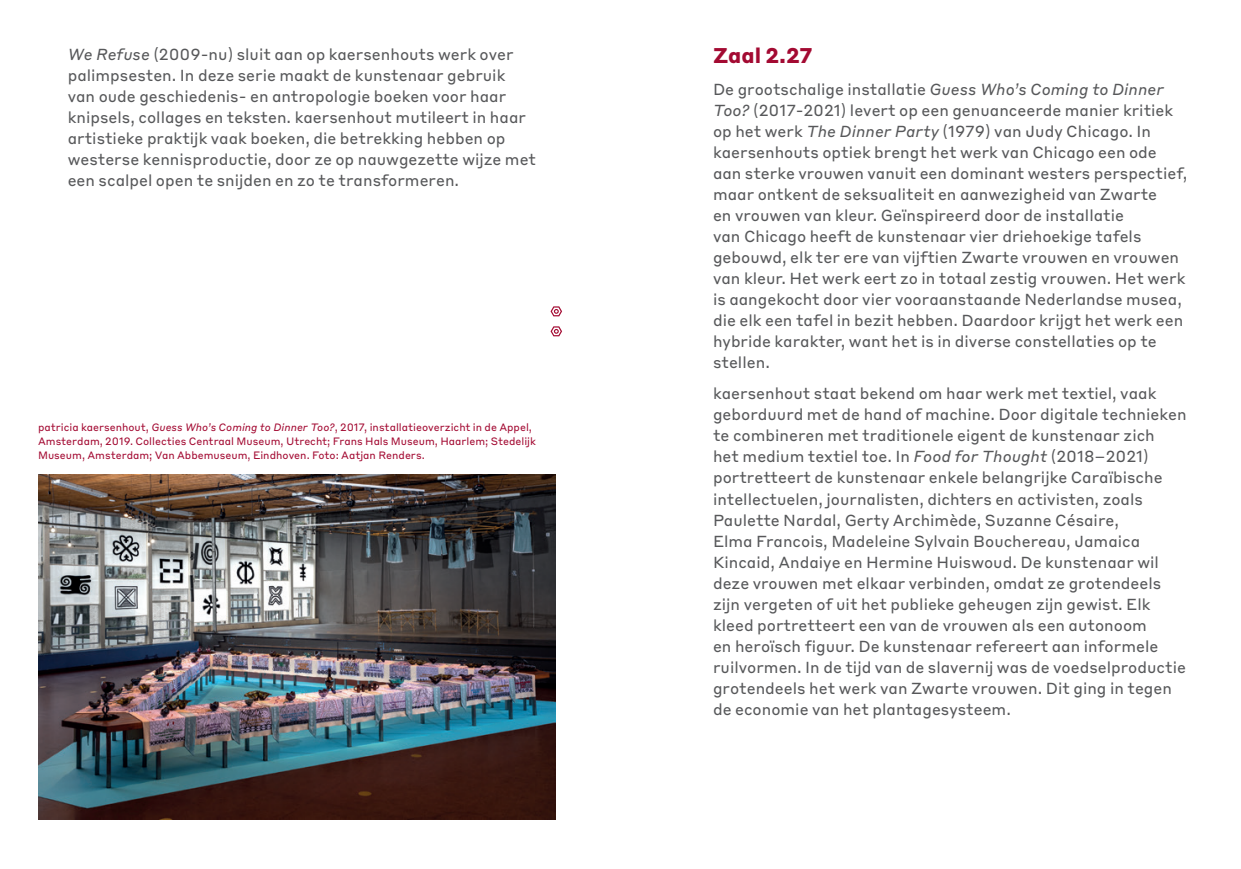
<style>
.page{position:relative;width:1241px;height:869px;background:#fff}
.page>*{position:absolute;margin:0;border:0;box-sizing:border-box;transform-origin:0 0}
.BF_BL_Cover_Logo_Text_Small{font:52.5px "Bonnefanten Block";color:#a30a32}
.BF_BL_Body{font:700 21px "Styrene B";color:#a30a32}
.BF_BL_Body-2{font:15.75px/21px "Styrene B";color:#57585a}
.BF_BL_Body_Small_Caption{font:10.5px/14px "Styrene B";color:#a30a32}
.s1{font-style:italic}
</style>
<div class="page">
<img style="left:38px;top:474px;width:518px;height:345px">
<p class="BF_BL_Body-2" style="left:68px;top:42px;width:470px"><span class="s1">We Refuse</span> (2009-nu) sluit aan op kaersenhouts werk over palimpsesten. In deze serie maakt de kunstenaar gebruik van oude geschiedenis- en antropologie boeken voor haar knipsels, collages en teksten. kaersenhout mutileert in haar artistieke praktijk vaak boeken, die betrekking hebben op westerse kennisproductie, door ze op nauwgezette wijze met een scalpel open te snijden en zo te transformeren.</p>
<p class="BF_BL_Body" style="left:713px;top:38px;width:101px">Zaal 2.27</p>
<p class="BF_BL_Body-2" style="left:713px;top:77px;width:475px">De grootschalige installatie <span class="s1">Guess Who’s Coming to Dinner Too?</span> (2017-2021) levert op een genuanceerde manier kritiek op het werk <span class="s1">The Dinner Party</span> (1979) van Judy Chicago. In kaersenhouts optiek brengt het werk van Chicago een ode aan sterke vrouwen vanuit een dominant westers perspectief, maar ontkent de seksualiteit en aanwezigheid van Zwarte<br>en vrouwen van kleur. Geïnspireerd door de installatie<br>van Chicago heeft de kunstenaar vier driehoekige tafels gebouwd, elk ter ere van vijftien Zwarte vrouwen en vrouwen van kleur. Het werk eert zo in totaal zestig vrouwen. Het werk is aangekocht door vier vooraanstaande Nederlandse musea, die elk een tafel in bezit hebben. Daardoor krijgt het werk een hybride karakter, want het is in diverse constellaties op te stellen.</p>
<p class="BF_BL_Body-2" style="left:713px;top:382px;width:475px">kaersenhout staat bekend om haar werk met textiel, vaak geborduurd met de hand of machine. Door digitale technieken te combineren met traditionele eigent de kunstenaar zich<br>het medium textiel toe. In <span class="s1">Food for Thought</span> (2018–2021) portretteert de kunstenaar enkele belangrijke Caraïbische intellectuelen, journalisten, dichters en activisten, zoals Paulette Nardal, Gerty Archimède, Suzanne Césaire,<br>Elma Francois, Madeleine Sylvain Bouchereau, Jamaica Kincaid, Andaiye en Hermine Huiswoud. De kunstenaar wil deze vrouwen met elkaar verbinden, omdat ze grotendeels zijn vergeten of uit het publieke geheugen zijn gewist. Elk kleed portretteert een van de vrouwen als een autonoom<br>en heroïsch figuur. De kunstenaar refereert aan informele ruilvormen. In de tijd van de slavernij was de voedselproductie grotendeels het werk van Zwarte vrouwen. Dit ging in tegen de economie van het plantagesysteem.</p>
<p class="BF_BL_Cover_Logo_Text_Small" style="left:548px;top:284px;width:17px">:</p>
<p class="BF_BL_Body_Small_Caption" style="left:38px;top:419px;width:499px">patricia kaersenhout, <span class="s1">Guess Who’s Coming to Dinner Too?</span>, 2017, installatieoverzicht in de Appel,<br>Amsterdam, 2019. Collecties Centraal Museum, Utrecht; Frans Hals Museum, Haarlem; Stedelijk<br>Museum, Amsterdam; Van Abbemuseum, Eindhoven. Foto: Aatjan Renders.</p>
</div>
